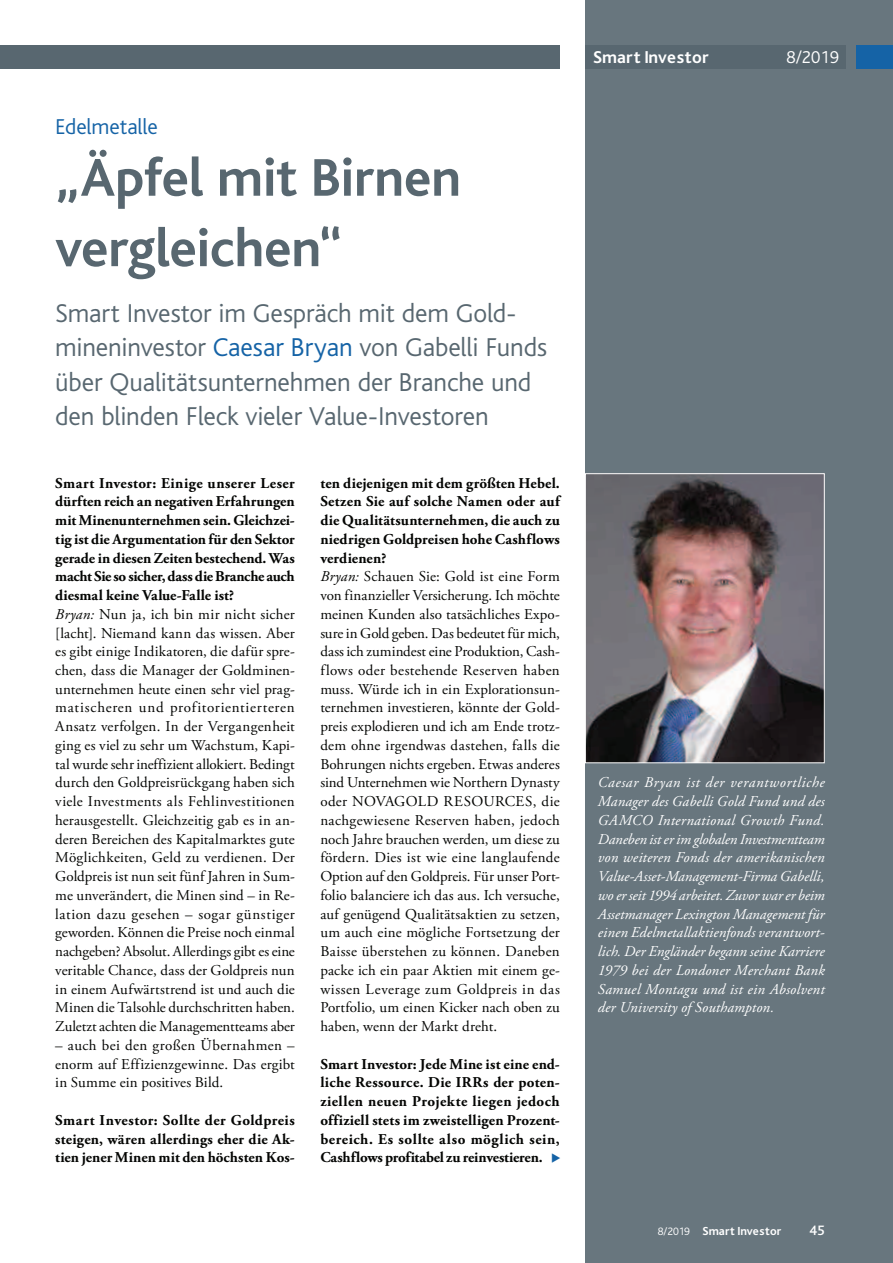
<style>
.page{position:relative;width:893px;height:1263px;background:#fff}
.page>*{position:absolute;margin:0;border:0;box-sizing:border-box;transform-origin:0 0}
.t1{font:700 55.5px/70.5px "Bliss";letter-spacing:-.005em;color:#586770}
.t2{font:300 27px/34.5px "Bliss";letter-spacing:-.005em;color:#586770}
.t3{font:300 22.5px "Bliss";letter-spacing:-.005em;color:#1563a6}
.t4{font:700 18px "Bliss";color:#fff}
.t5{font:300 18px "Bliss";color:#fff}
.t6{font:15px/18.8px "Adobe Garamond Pro";letter-spacing:.01em;color:#040503}
.t7{font:italic 15px/18.8px "Adobe Garamond Pro";letter-spacing:.01em;color:#fff;text-align:justify}
.t8{font:700 15px/18.8px "Adobe Garamond Pro";letter-spacing:.005em;color:#040503;text-align:justify}
.t9{font:500 14.25px "Bliss";color:#fff}
.t10{font:700 12.3px "Bliss";color:#fff}
.s1{color:#1563a6}
.s2{font-weight:700}
.s3{font-style:italic}
.s4{font-weight:300;font-size:11.25px}
</style>
<div class="page">
<div style="left:585px;top:0;width:307px;height:1263px;background:#68767e"></div>
<img style="left:587px;top:475px;width:235px;height:286px">
<div style="left:585px;top:473px;width:239px;height:290px;border:1px solid #fff"></div>
<div style="left:0;top:45px;width:560px;height:23px;background:#586770"></div>
<div style="left:855px;top:45px;width:37px;height:23px;background:#1563a6"></div>
<div style="left:585px;top:45px;width:261px;height:23px;background:#586770"></div>
<h3 class="t3" style="left:55px;top:117px;width:104px">Edelmetalle</h3>
<h1 class="t1" style="left:55px;top:144px;width:407px">„Äpfel mit Birnen vergleichen“</h1>
<h2 class="t2" style="left:55px;top:297px;width:493px">Smart Investor im Gespräch mit dem Gold&shy;mineninvestor <span class="s1">Caesar Bryan</span> von Gabelli Funds über Qualitätsunternehmen der Branche und den blinden Fleck vieler Value-Investoren</h2>
<p class="t6" style="left:55px;top:474px;width:241px"><span class="s2">Smart Investor: Einige unserer Leser dürften reich an negativen Erfahrungen mit Minenunternehmen sein. Gleichzei&shy;tig ist die Argumentation für den Sektor gerade in diesen Zeiten bestechend. Was macht Sie so sicher, dass die Branche auch diesmal keine Value-Falle ist?<br></span><span class="s3">Bryan:</span> Nun ja, ich bin mir nicht sicher [lacht]. Niemand kann das wissen. Aber es gibt einige Indikatoren, die dafür spre&shy;chen, dass die Manager der Goldminen&shy;unternehmen heute einen sehr viel prag&shy;matischeren und profitorientierteren Ansatz verfolgen. In der Vergangenheit ging es viel zu sehr um Wachstum, Kapi&shy;tal wurde sehr ineffizient allokiert. Bedingt durch den Goldpreisrückgang haben sich viele Investments als Fehlinvestitionen herausgestellt. Gleichzeitig gab es in an&shy;deren Bereichen des Kapitalmarktes gute Möglichkeiten, Geld zu verdienen. Der Goldpreis ist nun seit fünf Jahren in Sum&shy;me unverändert, die Minen sind – in Re&shy;lation dazu gesehen – sogar günstiger geworden. Können die Preise noch einmal nachgeben? Absolut. Allerdings gibt es eine veritable Chance, dass der Goldpreis nun in einem Aufwärtstrend ist und auch die Minen die Talsohle durchschritten haben.<br>Zuletzt achten die Managementteams aber</p>
<p class="t6" style="left:55px;top:1036px;width:241px;text-align:justify">– auch bei den großen Übernahmen – enorm auf Effizienzgewinne. Das ergibt in Summe ein positives Bild.</p>
<p class="t8" style="left:55px;top:1112px;width:241px">Smart Investor: Sollte der Goldpreis steigen, wären allerdings eher die Ak&shy;tien jener Minen mit den höchsten Kos-</p>
<p class="t6" style="left:320px;top:474px;width:241px"><span class="s2">ten diejenigen mit dem größten Hebel.<br>Setzen Sie auf solche Namen oder auf die Qualitätsunternehmen, die auch zu niedrigen Goldpreisen hohe Cashflows verdienen?<br></span><span class="s3">Bryan:</span> Schauen Sie: Gold ist eine Form von finanzieller Versicherung. Ich möchte meinen Kunden also tatsächliches Expo&shy;sure in Gold geben. Das bedeutet für mich, dass ich zumindest eine Produktion, Cash&shy;flows oder bestehende Reserven haben muss. Würde ich in ein Explorationsun&shy;ternehmen investieren, könnte der Gold&shy;preis explodieren und ich am Ende trotz&shy;dem ohne irgendwas dastehen, falls die Bohrungen nichts ergeben. Etwas anderes sind Unternehmen wie Northern Dynasty oder NOVAGOLD RESOURCES, die nachgewiesene Reserven haben, jedoch noch Jahre brauchen werden, um diese zu fördern. Dies ist wie eine langlaufende Option auf den Goldpreis. Für unser Port&shy;folio balanciere ich das aus. Ich versuche, auf genügend Qualitätsaktien zu setzen, um auch eine mögliche Fortsetzung der Baisse überstehen zu können. Daneben packe ich ein paar Aktien mit einem ge&shy;wissen Leverage zum Goldpreis in das Portfolio, um einen Kicker nach oben zu haben, wenn der Markt dreht.</p>
<p class="t8" style="left:320px;top:1056px;width:241px">Smart Investor: Jede Mine ist eine end&shy;liche Ressource. Die IRRs der poten&shy;ziellen neuen Projekte liegen jedoch offiziell stets im zweistelligen Prozent&shy;bereich. Es sollte also möglich sein, Cashflows profitabel zu reinvestieren.</p>
<p class="t4" style="left:593px;top:46px;width:117px">Smart Investor</p>
<p class="t5" style="left:786px;top:46px;width:54px">8/2019</p>
<p class="t7" style="left:598px;top:775px;width:228px">Caesar Bryan ist der verantwortliche Manager des Gabelli Gold Fund und des GAMCO International Growth Fund.<br>Daneben ist er im globalen Investmentteam von weiteren Fonds der amerikanischen Value-Asset-Management-Firma Gabelli, wo er seit 1994 arbeitet. Zuvor war er beim Assetmanager Lexington Management für einen Edelmetallaktienfonds verantwort&shy;lich. Der Engländer begann seine Karriere 1979 bei der Londoner Merchant Bank Samuel Montagu und ist ein Absolvent der University of Southampton.</p>
<p class="t10" style="left:657px;top:1224px;width:125px"><span class="s4">8/2019</span> Smart Investor</p>
<p class="t9" style="left:809px;top:1224px;width:17px">45</p>
</div>
